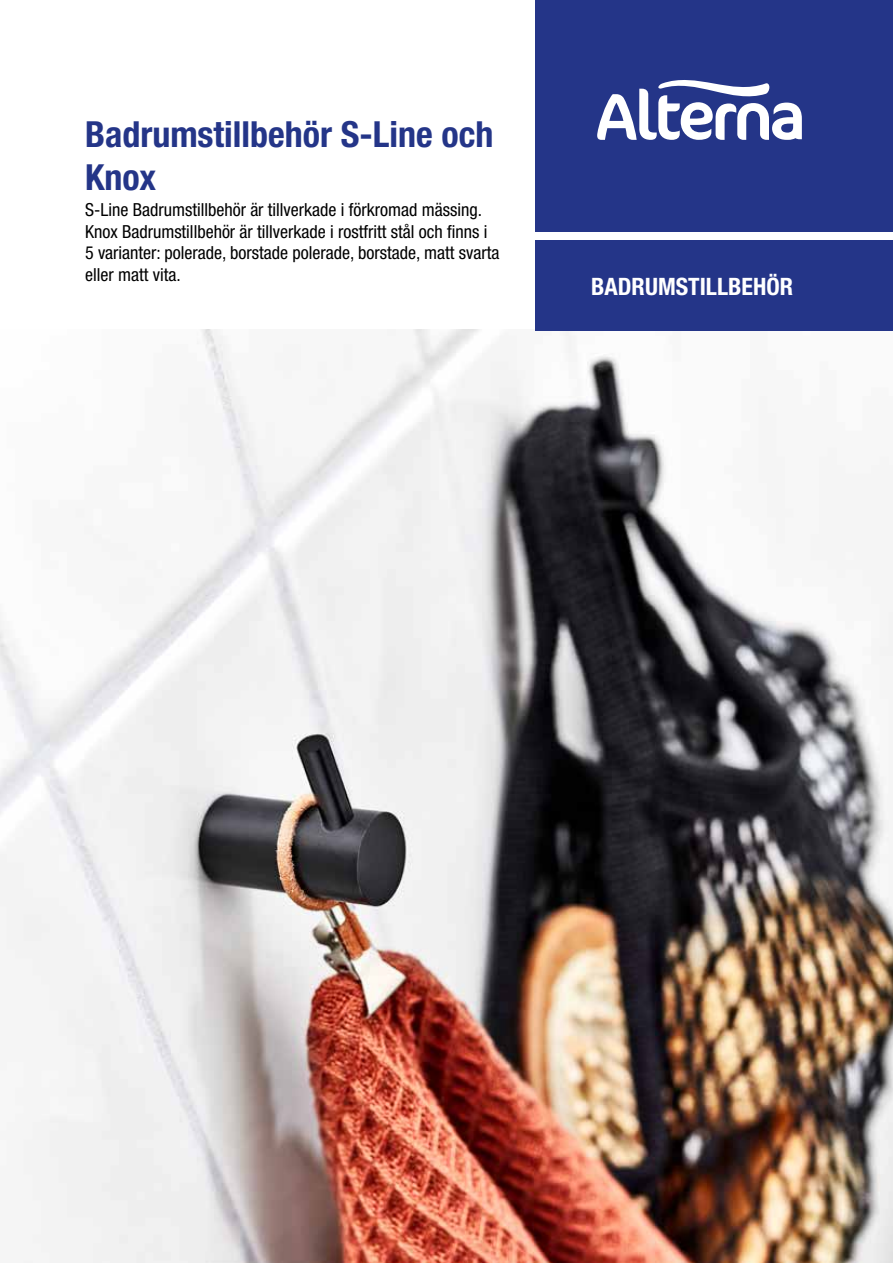
<style>
.page{position:relative;width:893px;height:1263px;background:#fff}
.page>*{position:absolute;margin:0;border:0;box-sizing:border-box;transform-origin:0 0}
.t1{font:700 condensed 36px/43.2px "Helvetica Neue";color:#243588}
.t2{font:700 condensed 24px "Helvetica Neue";color:#fff}
.t3{font:condensed 18px/21.6px "Helvetica Neue";color:#000}
</style>
<div class="page">
<img style="left:0;top:330px;width:893px;height:933px">
<div style="left:536px;top:0;width:357px;height:231px;background:#243588"></div>
<svg style="left:597px;top:80px;width:205px;height:60px"></svg>
<div style="left:536px;top:240px;width:357px;height:91px;background:#243588"></div>
<h1 class="t1" style="left:85px;top:112px;width:410px">Badrumstillbehör S-Line och<br>Knox</h1>
<p class="t3" style="left:85px;top:199px;width:416px">S-Line Badrumstillbehör är tillverkade i förkromad mässing.<br>Knox Badrumstillbehör är tillverkade i rostfritt stål och finns i 5 varianter: polerade, borstade polerade, borstade, matt svarta eller matt vita.</p>
<h2 class="t2" style="left:591px;top:272px;width:204px">BADRUMSTILLBEHÖR</h2>
</div>
